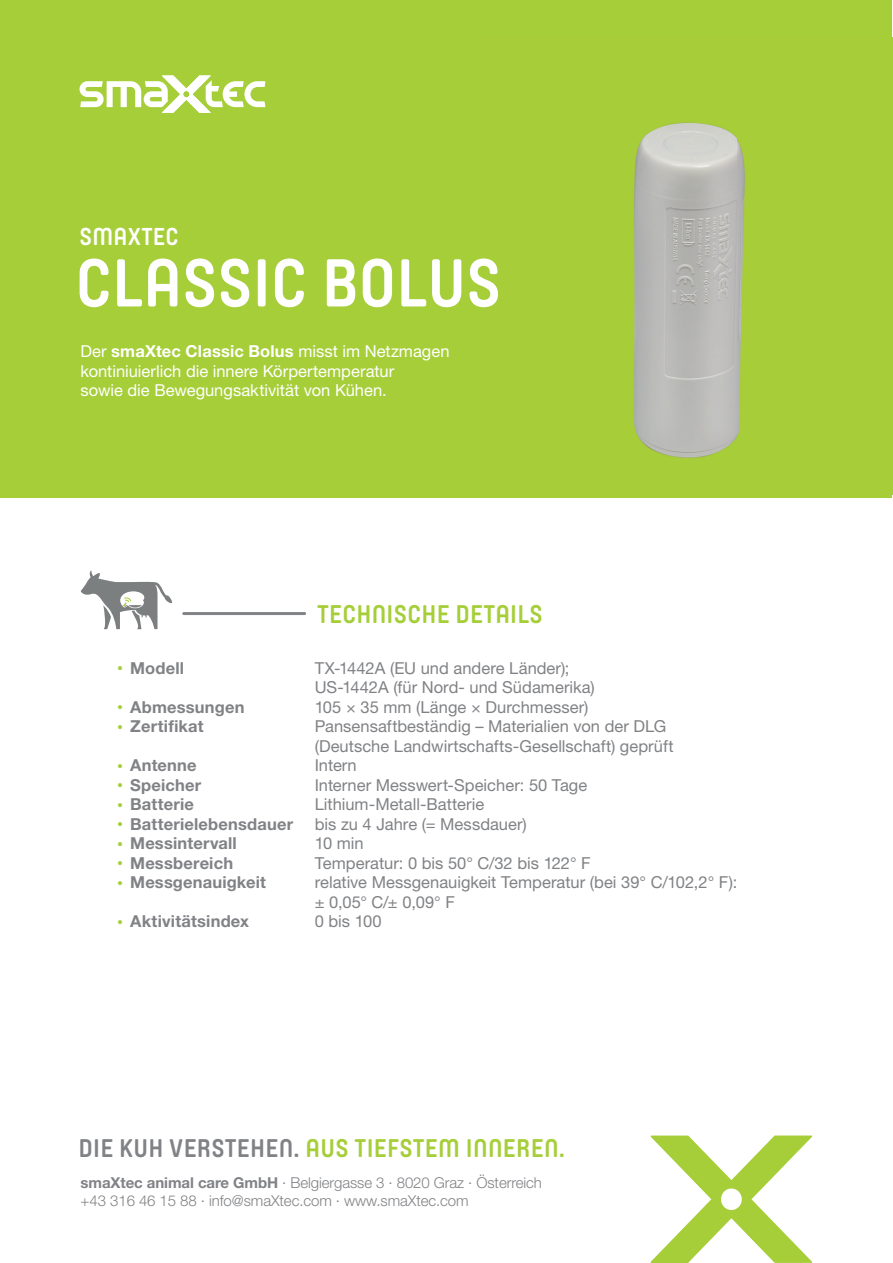
<style>
.page{position:relative;width:893px;height:1263px;background:#fff}
.page>*{position:absolute;margin:0;border:0;box-sizing:border-box;transform-origin:0 0}
.t1{font:700 67.5px "Yummo";color:#fff}
.t2{font:700 25.5px "Yummo";letter-spacing:.01em;color:#a6ce39}
.t3{font:700 24.3px "Yummo";letter-spacing:.01em;color:#fff}
.t4{font:16.5px/19.5px "Helvetica Neue LT Pro";color:#808285}
.t5{font:700 16.5px "Helvetica Neue LT Pro";letter-spacing:.01em;color:#808285}
.t6{font:16.5px/19.5px "Helvetica Neue LT Pro";color:#fff}
.t7{font:300 15px/18px "Helvetica Neue LT Pro";letter-spacing:-.005em;color:#808285}
.s1{font-weight:700}
.s2{font-size:24px;color:#a6ce39}
.s3{color:#808285}
</style>
<div class="page">
<div style="left:1px;top:0;width:891px;height:497px;background:#a6ce39"></div>
<svg style="left:80px;top:75px;width:185px;height:38px"></svg>
<svg style="left:650px;top:1135px;width:162px;height:128px"></svg>
<img style="left:481px;top:38px;width:412px;height:456px">
<img style="left:480px;top:258px;width:18px;height:49px">
<hr style="left:184px;top:612px;width:121px;height:3px;background:#808285">
<svg style="left:81px;top:570px;width:91px;height:59px"></svg>
<h3 class="t3" style="left:80px;top:214px;width:101px">SMAXTEC</h3>
<h1 class="t1" style="left:75px;top:222px;width:427px">CLASSIC BOLUS</h1>
<p class="t6" style="left:80px;top:341px;width:371px">Der <span class="s1">smaXtec Classic Bolus</span> misst im Netzmagen kontiniuierlich die innere Körpertemperatur<br>sowie die Bewegungsaktivität von Kühen.</p>
<h2 class="t2" style="left:317px;top:590px;width:227px">TECHNISCHE DETAILS</h2>
<p class="t5" style="left:117px;top:657px;width:69px"><span class="s2">∙</span> Modell</p>
<p class="t4" style="left:315px;top:658px;width:281px">TX-1442A (EU und andere Länder);<br>US-1442A (für Nord- und Südamerika)</p>
<p class="t5" style="left:117px;top:696px;width:129px"><span class="s2">∙</span> Abmessungen</p>
<p class="t4" style="left:315px;top:697px;width:275px">105 × 35 mm (Länge × Durchmesser)</p>
<p class="t5" style="left:117px;top:716px;width:88px"><span class="s2">∙</span> Zertifikat</p>
<p class="t4" style="left:315px;top:716px;width:360px">Pansensaftbeständig – Materialien von der DLG (Deutsche Landwirtschafts-Gesellschaft) geprüft</p>
<p class="t5" style="left:117px;top:755px;width:82px"><span class="s2">∙</span> Antenne</p>
<p class="t4" style="left:315px;top:755px;width:44px">Intern</p>
<p class="t5" style="left:117px;top:774px;width:86px"><span class="s2">∙</span> Speicher</p>
<p class="t4" style="left:315px;top:775px;width:274px">Interner Messwert-Speicher: 50 Tage</p>
<p class="t5" style="left:117px;top:794px;width:79px"><span class="s2">∙</span> Batterie</p>
<p class="t4" style="left:315px;top:794px;width:171px">Lithium-Metall-Batterie</p>
<p class="t5" style="left:117px;top:813px;width:178px"><span class="s2">∙</span> Batterielebensdauer</p>
<p class="t4" style="left:315px;top:814px;width:214px">bis zu 4 Jahre (= Messdauer)</p>
<p class="t5" style="left:117px;top:833px;width:122px"><span class="s2">∙</span> Messintervall</p>
<p class="t4" style="left:315px;top:833px;width:50px">10 min</p>
<p class="t5" style="left:117px;top:852px;width:118px"><span class="s2">∙</span> Messbereich</p>
<p class="t4" style="left:315px;top:853px;width:278px">Temperatur: 0 bis 50° C/32 bis 122° F</p>
<p class="t5" style="left:117px;top:872px;width:151px"><span class="s2">∙</span> Messgenauigkeit</p>
<p class="t4" style="left:315px;top:872px;width:424px">relative Messgenauigkeit Temperatur (bei 39° C/102,2° F): ± 0,05° C/± 0,09° F</p>
<p class="t5" style="left:117px;top:911px;width:134px"><span class="s2">∙</span> Aktivitätsindex</p>
<p class="t4" style="left:315px;top:911px;width:68px">0 bis 100</p>
<h2 class="t2" style="left:79px;top:1125px;width:488px"><span class="s3">DIE KUH VERSTEHEN.</span> AUS TIEFSTEM INNEREN.</h2>
<p class="t7" style="left:81px;top:1173px;width:463px"><span class="s1">smaXtec animal care GmbH</span> · Belgiergasse 3 · 8020 Graz · Österreich +43 316 46 15 88 · info@smaXtec.com · www.smaXtec.com</p>
</div>
